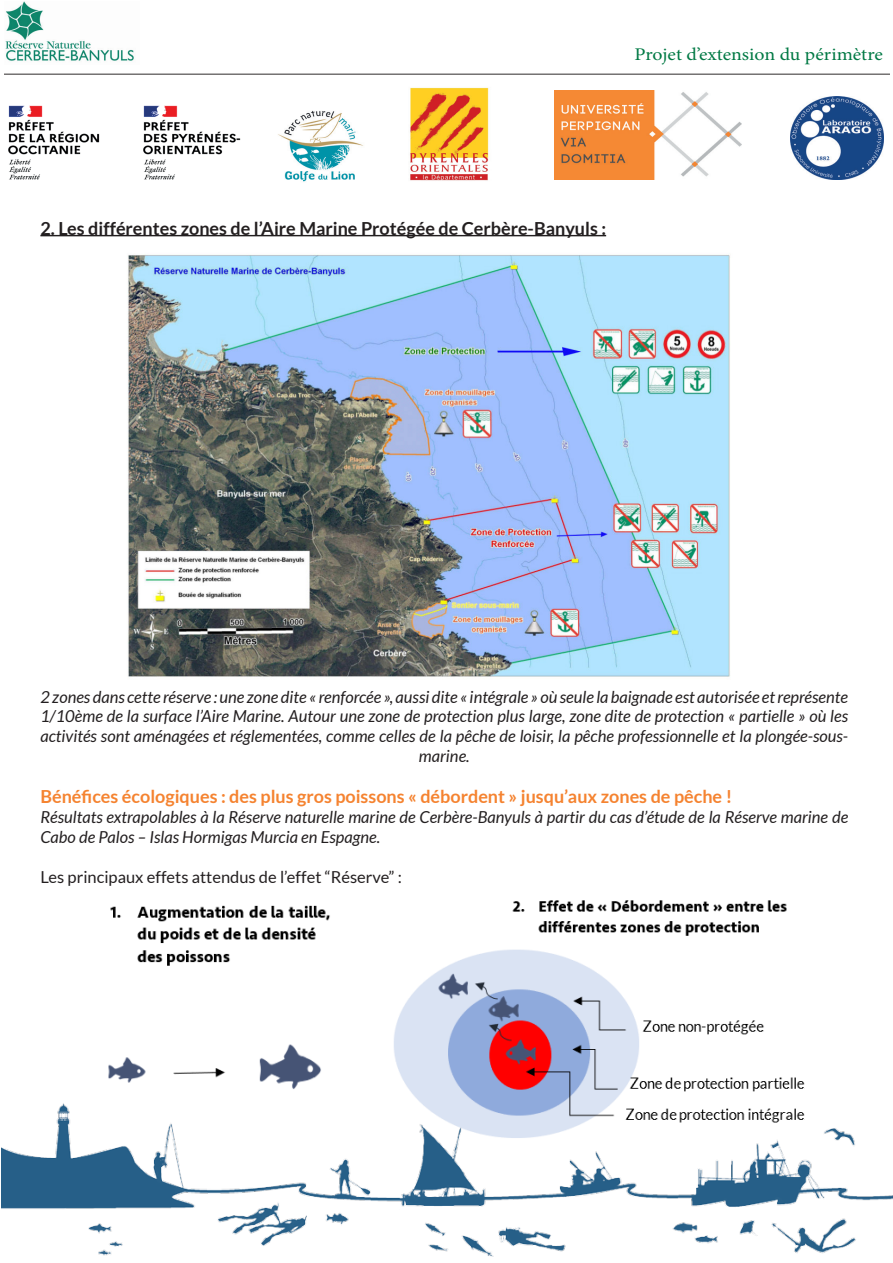
<style>
.page{position:relative;width:893px;height:1263px;background:#fff}
.page>*{position:absolute;margin:0;border:0;box-sizing:border-box;transform-origin:0 0}
.t1{font:700 18px "Lato";color:#f58330}
.t2{font:700 18px "Lato";color:#231f20}
.t3{font:17.85px "Minion Pro";color:#017944;scale:1.11 1}
.t4{font:italic 16.5px/19.8px "Lato";color:#231f20;text-align:center}
.t5{font:16.5px "Lato";color:#231f20}
</style>
<div class="page">
<img style="left:8px;top:105px;width:92px;height:75px">
<img style="left:143px;top:105px;width:98px;height:75px">
<img style="left:278px;top:110px;width:85px;height:72px">
<img style="left:410px;top:87px;width:79px;height:94px">
<img style="left:5px;top:1px;width:129px;height:60px">
<img style="left:555px;top:90px;width:186px;height:90px">
<img style="left:791px;top:96px;width:92px;height:84px">
<hr style="left:5px;top:74px;width:885px;height:1px;background:#231f20">
<hr style="left:40px;top:235px;width:566px;height:1px;background:#231f20">
<img style="left:128px;top:254px;width:602px;height:423px">
<img style="left:108px;top:905px;width:222px;height:184px">
<img style="left:394px;top:900px;width:411px;height:192px">
<img style="left:1px;top:1092px;width:892px;height:165px">
<p class="t3" style="left:634px;top:43px;width:225px">Projet d’extension du périmètre</p>
<p class="t2" style="left:40px;top:218px;width:567px">2. Les différentes zones de l’Aire Marine Protégée de Cerbère-Banyuls :</p>
<p class="t4" style="left:40px;top:687px;width:809px">2 zones dans cette réserve : une zone dite « renforcée », aussi dite « intégrale » où seule la baignade est autorisée et représente 1/10ème de la surface l’Aire Marine. Autour une zone de protection plus large, zone dite de protection « partielle » où les activités sont aménagées et réglementées, comme celles de la pêche de loisir, la pêche professionnelle et la plongée-sous&shy;marine.</p>
<p class="t1" style="left:40px;top:786px;width:693px">Bénéfices écologiques : des plus gros poissons « débordent » jusqu’aux zones de pêche !</p>
<p class="t4" style="left:40px;top:808px;width:809px;text-align:left">Résultats extrapolables à la Réserve naturelle marine de Cerbère-Banyuls à partir du cas d’étude de la Réserve marine de<br>Cabo de Palos – Islas Hormigas Murcia en Espagne.</p>
<p class="t5" style="left:40px;top:867px;width:363px">Les principaux effets attendus de l’effet “Réserve” :</p>
</div>
